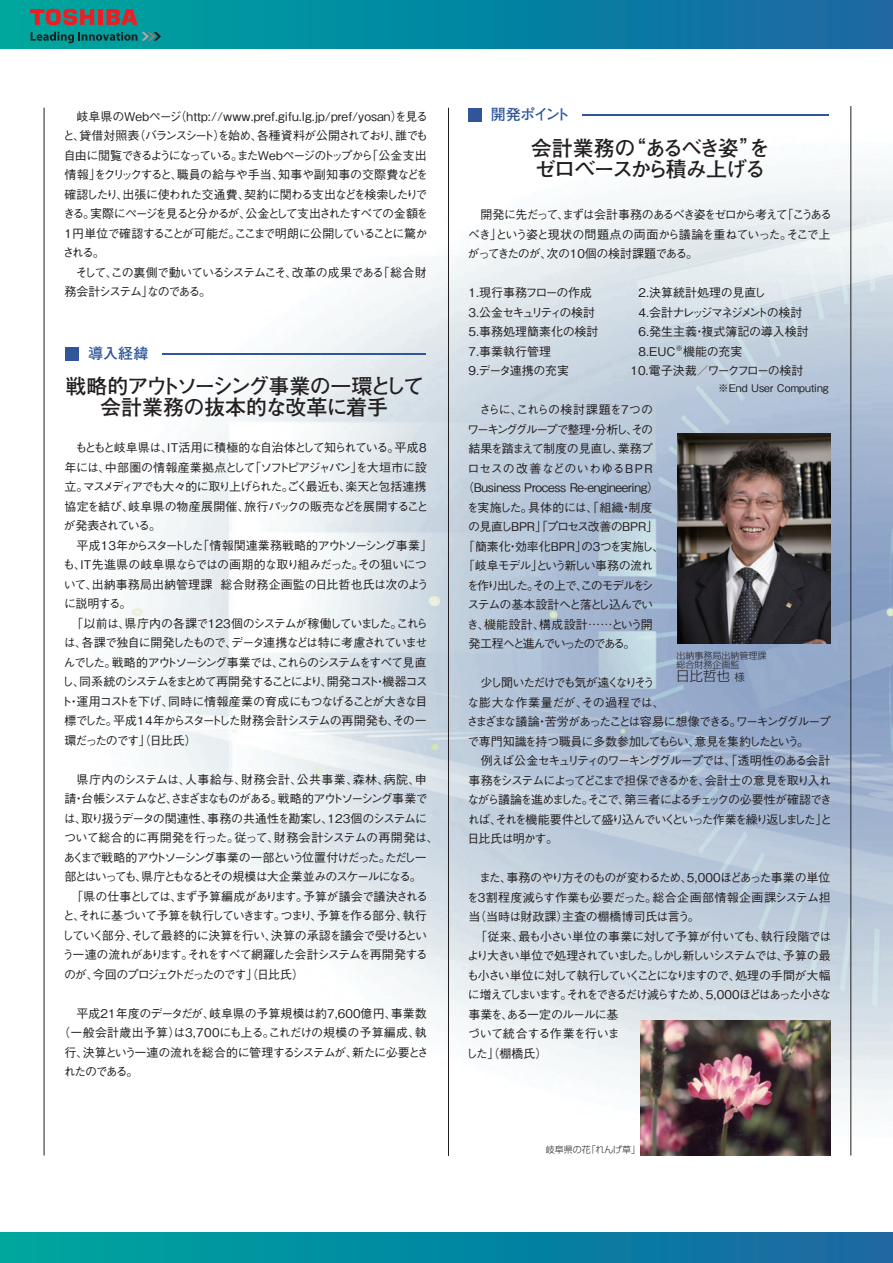
<style>
.page{position:relative;width:893px;height:1263px;background:#fff}
.page>*{position:absolute;margin:0;border:0;box-sizing:border-box;transform-origin:0 0}
.t1{font:700 21px/21px "Futo Go B101 Pro";letter-spacing:-.035em;color:#231f20;text-align:center}
.t2{font:700 21px/21px "Futo Go B101 Pro";letter-spacing:-.08em;color:#231f20}
.t3{font:700 15px "Futo Go B101 Pro";letter-spacing:-.025em;color:#2f5699}
.t4{font:300 13.5px "Shin Go Pro";color:#231f20}
.t5{font:500 12px/19.5px "Gothic BBB Pro";letter-spacing:-.075em;color:#231f20}
.t6{font:500 12px/19.5px "Gothic BBB Pro";letter-spacing:-.12em;color:#231f20}
.t7{font:500 12px/19.5px "Gothic BBB Pro";letter-spacing:-.095em;color:#231f20}
.t8{font:500 12px "Gothic BBB Pro";letter-spacing:-.05em;color:#231f20}
.t9{font:500 12px "Gothic BBB Pro";letter-spacing:-.03em;color:#231f20}
.t10{font:500 12px "Gothic BBB Pro";color:#231f20}
.t11{font:500 12px "Gothic BBB Pro";letter-spacing:-.13em;color:#231f20}
.t12{font:500 12px "Gothic BBB Pro";letter-spacing:-.055em;color:#231f20}
.t13{font:500 12px "Gothic BBB Pro";letter-spacing:.01em;color:#231f20}
.t14{font:500 12px "Gothic BBB Pro";letter-spacing:-.1em;color:#231f20}
.t15{font:500 12px "Gothic BBB Pro";letter-spacing:-.14em;color:#231f20}
.t16{font:500 12px "Gothic BBB Pro";letter-spacing:-.15em;color:#231f20}
.t17{font:500 12px "Gothic BBB Pro";letter-spacing:.015em;color:#231f20}
.t18{font:500 12px "Gothic BBB Pro";letter-spacing:-.015em;color:#231f20}
.t19{font:500 12px "Gothic BBB Pro";letter-spacing:-.01em;color:#231f20}
.t20{font:500 12px "Gothic BBB Pro";letter-spacing:-.165em;color:#231f20}
.t21{font:500 12px "Gothic BBB Pro";letter-spacing:-.005em;color:#231f20}
.t22{font:500 12px "Gothic BBB Pro";letter-spacing:.02em;color:#231f20}
.t23{font:500 12px "Gothic BBB Pro";letter-spacing:-.16em;color:#231f20}
.t24{font:500 12px "Gothic BBB Pro";letter-spacing:-.155em;color:#231f20}
.t25{font:500 10.5px "Gothic BBB Pro";color:#231f20}
.t26{font:300 9px/9px "Shin Go Pro";color:#231f20}
.s1{font-size:10.5px}
</style>
<div class="page">
<img style="left:35px;top:48px;width:858px;height:1108px">
<hr style="left:448px;top:108px;width:1px;height:1048px;background:#231f20">
<hr style="left:44px;top:108px;width:1px;height:1047px;background:#231f20">
<hr style="left:851px;top:106px;width:1px;height:1049px;background:#231f20">
<div style="left:0;top:1232px;width:893px;height:31px;background:linear-gradient(to right,#00a79f,#1667a3)"></div>
<div style="left:0;top:0;width:893px;height:48px;background:linear-gradient(to right,#00a79e,#1667a3)"></div>
<svg style="left:31px;top:32px;width:130px;height:11px"></svg>
<svg style="left:23px;top:9px;width:114px;height:16px;background:#835859"></svg>
<hr style="left:162px;top:353px;width:264px;height:1px;background:#2f5699">
<div style="left:66px;top:347px;width:13px;height:13px;background:#2f5699"></div>
<hr style="left:582px;top:114px;width:246px;height:2px;background:#2f5699">
<div style="left:468px;top:108px;width:14px;height:14px;background:#2f5699"></div>
<img style="left:678px;top:433px;width:152px;height:211px">
<img style="left:640px;top:1020px;width:190px;height:135px">
<p class="t5" style="left:63px;top:105px;width:367px">　岐阜県のWebページ（http://www.pref.gifu.lg.jp/pref/yosan）を見ると、貸借対照表（バランスシート）を始め、各種資料が公開されており、誰でも自由に閲覧できるようになっている。またWebページのトップから「公金支出情報」をクリックすると、職員の給与や手当、知事や副知事の交際費などを確認したり、出張に使われた交通費、契約に関わる支出などを検索したりできる。実際にページを見ると分かるが、公金として支出されたすべての金額を1円単位で確認することが可能だ。ここまで明朗に公開していることに驚かされる。<br>　そして、この裏側で動いているシステムこそ、改革の成果である「総合財務会計システム」なのである。</p>
<p class="t3" style="left:88px;top:341px;width:61px">導入経緯</p>
<p class="t1" style="left:65px;top:373px;width:360px">戦略的アウトソーシング事業の一環として会計業務の抜本的な改革に着手</p>
<p class="t8" style="left:65px;top:438px;width:364px">　もともと岐阜県は、IT活用に積極的な自治体として知られている。平成8</p>
<p class="t9" style="left:65px;top:458px;width:364px">年には、中部圏の情報産業拠点として「ソフトピアジャパン」を大垣市に設</p>
<p class="t11" style="left:65px;top:477px;width:364px">立。マスメディアでも大々的に取り上げられた。ごく最近も、楽天と包括連携</p>
<p class="t18" style="left:65px;top:497px;width:366px">協定を結び、岐阜県の物産展開催、旅行パックの販売などを展開すること</p>
<p class="t11" style="left:64px;top:516px;width:99px">が発表されている。</p>
<p class="t5" style="left:65px;top:534px;width:369px">　平成13年からスタートした「情報関連業務戦略的アウトソーシング事業」</p>
<p class="t8" style="left:63px;top:555px;width:366px">も、IT先進県の岐阜県ならではの画期的な取り組みだった。その狙いにつ</p>
<p class="t13" style="left:64px;top:575px;width:366px">いて、出納事務局出納管理課 総合財務企画監の日比哲也氏は次のよう</p>
<p class="t5" style="left:64px;top:592px;width:69px">に説明する。</p>
<p class="t12" style="left:65px;top:614px;width:365px">　「以前は、県庁内の各課で123個のシステムが稼働していました。これら</p>
<p class="t5" style="left:64px;top:631px;width:365px">は、各課で独自に開発したもので、データ連携などは特に考慮されていませ</p>
<p class="t11" style="left:64px;top:653px;width:365px">んでした。戦略的アウトソーシング事業では、これらのシステムをすべて見直</p>
<p class="t15" style="left:62px;top:672px;width:367px">し、同系統のシステムをまとめて再開発することにより、開発コスト・機器コス</p>
<p class="t5" style="left:61px;top:690px;width:368px">ト・運用コストを下げ、同時に情報産業の育成にもつなげることが大きな目</p>
<p class="t5" style="left:65px;top:709px;width:364px">標でした。平成14年からスタートした財務会計システムの再開発も、その一</p>
<p class="t14" style="left:65px;top:731px;width:134px">環だったのです」（日比氏）</p>
<p class="t5" style="left:62px;top:768px;width:378px">　県庁内のシステムは、人事給与、財務会計、公共事業、森林、病院、申請・台帳システムなど、さまざまなものがある。戦略的アウトソーシング事業では、取り扱うデータの関連性、事務の共通性を勘案し、123個のシステムについて総合的に再開発を行った。従って、財務会計システムの再開発は、あくまで戦略的アウトソーシング事業の一部という位置付けだった。ただし一部とはいっても、県庁ともなるとその規模は大企業並みのスケールになる。<br>　「県の仕事としては、まず予算編成があります。予算が議会で議決されると、それに基づいて予算を執行していきます。つまり、予算を作る部分、執行していく部分、そして最終的に決算を行い、決算の承認を議会で受けるという一連の流れがあります。それをすべて網羅した会計システムを再開発するのが、今回のプロジェクトだったのです」（日比氏）</p>
<p class="t10" style="left:65px;top:1004px;width:364px">　平成21年度のデータだが、岐阜県の予算規模は約7,600億円、事業数</p>
<p class="t17" style="left:58px;top:1023px;width:370px">（一般会計歳出予算）は3,700にも上る。これだけの規模の予算編成、執</p>
<p class="t14" style="left:65px;top:1043px;width:366px">行、決算という一連の流れを総合的に管理するシステムが、新たに必要とさ</p>
<p class="t5" style="left:64px;top:1060px;width:76px">れたのである。</p>
<p class="t3" style="left:491px;top:103px;width:81px">開発ポイント</p>
<p class="t2" style="left:531px;top:135px;width:241px">会計業務の“あるべき姿”をゼロベースから積み上げる</p>
<p class="t7" style="left:467px;top:203px;width:366px">　開発に先だって、まずは会計事務のあるべき姿をゼロから考えて「こうあるべき」という姿と現状の問題点の両面から議論を重ねていった。そこで上がってきたのが、次の10個の検討課題である。</p>
<p class="t9" style="left:468px;top:283px;width:125px">1.現行事務フローの作成</p>
<p class="t10" style="left:638px;top:283px;width:129px">2.決算統計処理の見直し</p>
<p class="t24" style="left:468px;top:302px;width:128px">3.公金セキュリティの検討</p>
<p class="t16" style="left:638px;top:302px;width:165px">4.会計ナレッジマネジメントの検討</p>
<p class="t10" style="left:468px;top:322px;width:131px">5.事務処理簡素化の検討</p>
<p class="t10" style="left:638px;top:322px;width:172px">6.発生主義・複式簿記の導入検討</p>
<p class="t5" style="left:468px;top:340px;width:84px">7.事業執行管理</p>
<p class="t10" style="left:638px;top:341px;width:105px">8.EUC<sup>※</sup>機能の充実</p>
<p class="t9" style="left:468px;top:361px;width:102px">9.データ連携の充実</p>
<p class="t5" style="left:630px;top:359px;width:175px">10.電子決裁／ワークフローの検討</p>
<p class="t12" style="left:468px;top:400px;width:186px">　さらに、これらの検討課題を7つの</p>
<p class="t20" style="left:467px;top:419px;width:187px">ワーキンググループで整理・分析し、その</p>
<p class="t5" style="left:468px;top:437px;width:186px">結果を踏まえて制度の見直し、業務プ</p>
<p class="t13" style="left:467px;top:458px;width:187px">ロセスの改善などのいわゆるBPR</p>
<p class="t9" style="left:462px;top:478px;width:198px">（Business Process Re-engineering）</p>
<p class="t21" style="left:467px;top:497px;width:187px">を実施した。具体的には、「組織・制度</p>
<p class="t8" style="left:468px;top:517px;width:192px">の見直しBPR」「プロセス改善のBPR」</p>
<p class="t19" style="left:463px;top:536px;width:203px">「簡素化・効率化BPR」の3つを実施し、</p>
<p class="t5" style="left:463px;top:554px;width:192px">「岐阜モデル」という新しい事務の流れ</p>
<p class="t16" style="left:467px;top:575px;width:188px">を作り出した。その上で、このモデルをシ</p>
<p class="t5" style="left:467px;top:593px;width:187px">ステムの基本設計へと落とし込んでい</p>
<p class="t22" style="left:467px;top:614px;width:187px">き、機能設計、構成設計……という開</p>
<p class="t23" style="left:468px;top:634px;width:169px">発工程へと進んでいったのである。</p>
<p class="t6" style="left:467px;top:671px;width:367px">　少し聞いただけでも気が遠くなりそう<br>な膨大な作業量だが、その過程では、<br>さまざまな議論・苦労があったことは容易に想像できる。ワーキンググループで専門知識を持つ職員に多数参加してもらい、意見を集約したという。<br>　例えば公金セキュリティのワーキンググループでは、「透明性のある会計事務をシステムによってどこまで担保できるかを、会計士の意見を取り入れながら議論を進めました。そこで、第三者によるチェックの必要性が確認できれば、それを機能要件として盛り込んでいくといった作業を繰り返しました」と日比氏は明かす。</p>
<p class="t5" style="left:466px;top:866px;width:367px">　また、事務のやり方そのものが変わるため、5,000ほどあった事業の単位を3割程度減らす作業も必要だった。総合企画部情報企画課システム担当（当時は財政課）主査の棚橋博司氏は言う。<br>　「従来、最も小さい単位の事業に対して予算が付いても、執行段階ではより大きい単位で処理されていました。しかし新しいシステムでは、予算の最も小さい単位に対して執行していくことになりますので、処理の手間が大幅に増えてしまいます。それをできるだけ減らすため、5,000ほどはあった小さな事業を、ある一定のルールに基<br>づいて統合する作業を行いま<br>した」（棚橋氏）</p>
<p class="t25" style="left:718px;top:380px;width:112px">※End User Computing</p>
<p class="t26" style="left:676px;top:650px;width:91px">出納事務局出納管理課総合財務企画監</p>
<p class="t4" style="left:676px;top:665px;width:70px">日比哲也<span class="s1">様</span></p>
<p class="t26" style="left:546px;top:1144px;width:96px">岐阜県の花「れんげ草」</p>
</div>
